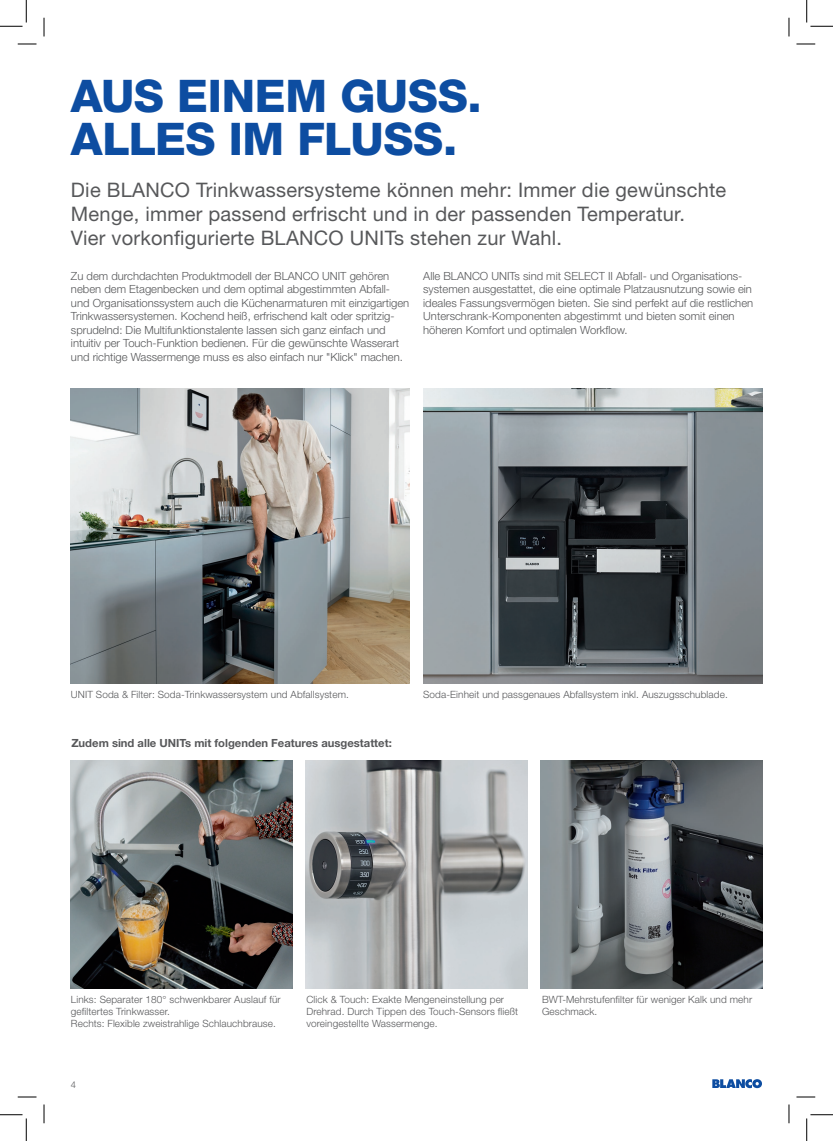
<style>
.page{position:relative;width:833px;height:1141px;background:#fff}
.page>*{position:absolute;margin:0;border:0;box-sizing:border-box;transform-origin:0 0}
.t1{font:800 45px/43.8px "Helvetica Neue LT Pro";letter-spacing:-.01em;color:#0d4da1}
.t2{font:20px/24px "Helvetica Neue LT Pro";letter-spacing:.01em;color:#57585a}
.t3{font:300 11.25px/13.5px "Helvetica Neue LT Pro";color:#57585a}
.t4{font:700 11.25px "Helvetica Neue LT Pro";color:#57585a}
.t5{font:300 10px/12px "Helvetica Neue LT Pro";letter-spacing:.01em;color:#57585a}
.t6{font:300 9.38px "Helvetica Neue LT Pro";color:#57585a}
</style>
<div class="page">
<svg style="left:712px;top:1079px;width:49px;height:8px"></svg>
<img style="left:305px;top:760px;width:222px;height:228px">
<img style="left:540px;top:760px;width:221px;height:228px">
<img style="left:71px;top:760px;width:221px;height:228px">
<img style="left:71px;top:388px;width:338px;height:296px">
<img style="left:423px;top:388px;width:338px;height:296px">
<svg style="left:18px;top:43px;width:18px;height:2px"></svg>
<svg style="left:796px;top:43px;width:18px;height:2px"></svg>
<svg style="left:18px;top:1096px;width:18px;height:1px"></svg>
<svg style="left:796px;top:1096px;width:18px;height:1px"></svg>
<svg style="left:43px;top:18px;width:2px;height:18px"></svg>
<svg style="left:43px;top:1104px;width:2px;height:19px"></svg>
<svg style="left:788px;top:18px;width:1px;height:18px"></svg>
<svg style="left:788px;top:1104px;width:1px;height:19px"></svg>
<svg style="left:0;top:0;width:27px;height:27px"></svg>
<svg style="left:0;top:1114px;width:27px;height:26px"></svg>
<svg style="left:806px;top:0;width:26px;height:27px"></svg>
<svg style="left:806px;top:1114px;width:26px;height:26px"></svg>
<h1 class="t1" style="left:71px;top:74px;width:412px">AUS EINEM GUSS.<br>ALLES IM FLUSS.</h1>
<h2 class="t2" style="left:71px;top:177px;width:656px">Die BLANCO Trinkwassersysteme können mehr: Immer die gewünschte<br>Menge, immer passend erfrischt und in der passenden Temperatur.<br>Vier vorkonfigurierte BLANCO UNITs stehen zur Wahl.</h2>
<p class="t3" style="left:71px;top:268px;width:339px">Zu dem durchdachten Produktmodell der BLANCO UNIT gehören neben dem Etagenbecken und dem optimal abgestimmten Abfall&shy;und Organisationssystem auch die Küchenarmaturen mit einzigartigen Trinkwassersystemen. Kochend heiß, erfrischend kalt oder spritzig&shy;sprudelnd: Die Multifunktionstalente lassen sich ganz einfach und intuitiv per Touch-Funktion bedienen. Für die gewünschte Wasserart und richtige Wassermenge muss es also einfach nur "Klick" machen.</p>
<p class="t3" style="left:423px;top:268px;width:331px">Alle BLANCO UNITs sind mit SELECT II Abfall- und Organisations&shy;systemen ausgestattet, die eine optimale Platzausnutzung sowie ein ideales Fassungsvermögen bieten. Sie sind perfekt auf die restlichen Unterschrank-Komponenten abgestimmt und bieten somit einen höheren Komfort und optimalen Workflow.</p>
<p class="t5" style="left:71px;top:688px;width:279px">UNIT Soda &amp; Filter: Soda-Trinkwassersystem und Abfallsystem.</p>
<p class="t5" style="left:423px;top:688px;width:306px">Soda-Einheit und passgenaues Abfallsystem inkl. Auszugsschublade.</p>
<p class="t4" style="left:71px;top:735px;width:322px">Zudem sind alle UNITs mit folgenden Features ausgestattet:</p>
<p class="t5" style="left:71px;top:992px;width:211px">Links: Separater 180° schwenkbarer Auslauf für gefiltertes Trinkwasser.<br>Rechts: Flexible zweistrahlige Schlauchbrause.</p>
<p class="t5" style="left:306px;top:992px;width:213px">Click &amp; Touch: Exakte Mengeneinstellung per<br>Drehrad. Durch Tippen des Touch-Sensors fließt voreingestellte Wassermenge.</p>
<p class="t5" style="left:541px;top:992px;width:211px">BWT-Mehrstufenfilter für weniger Kalk und mehr<br>Geschmack.</p>
<p class="t6" style="left:71px;top:1078px;width:7px">4</p>
</div>
